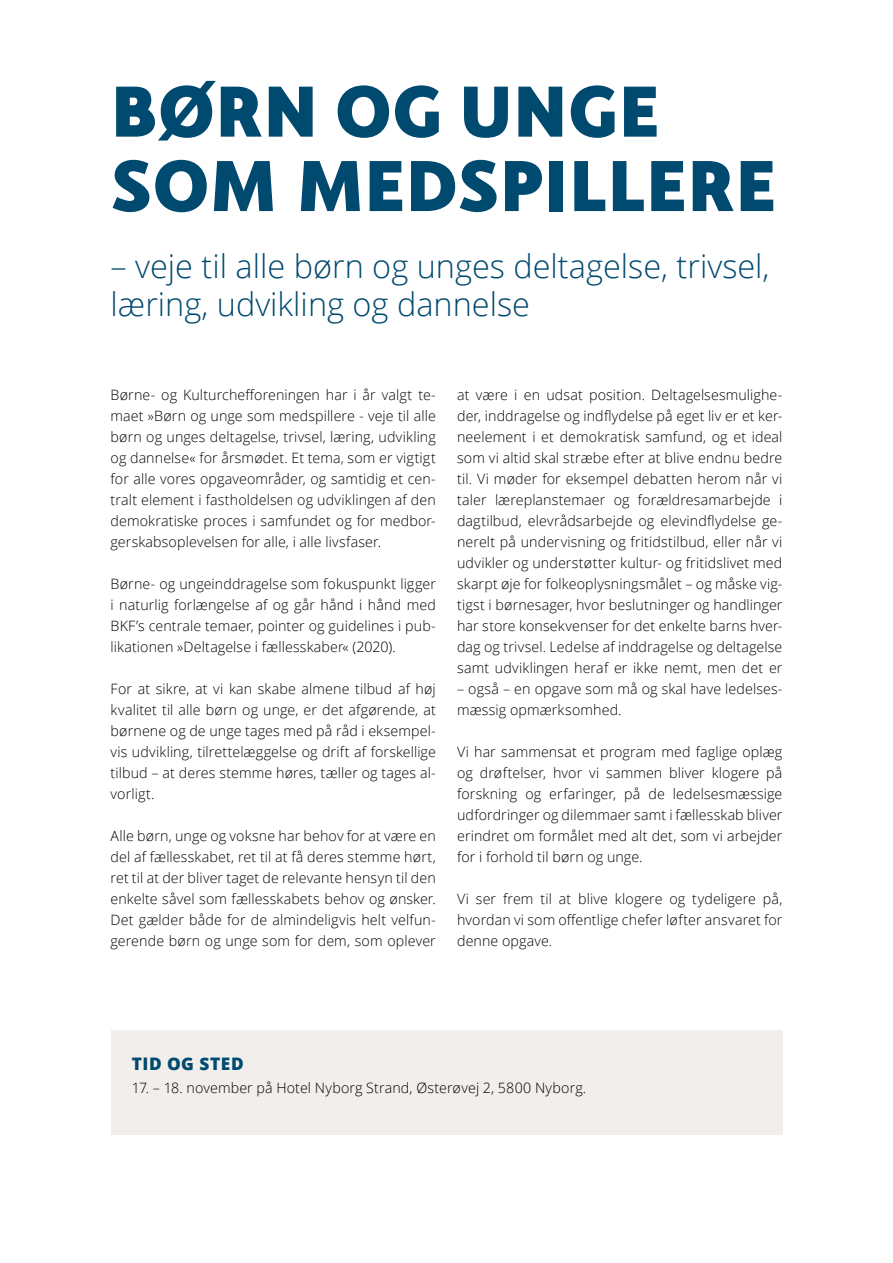
<style>
.page{position:relative;width:893px;height:1263px;background:#fff}
.page>*{position:absolute;margin:0;border:0;box-sizing:border-box;transform-origin:0 0}
.t1{font:900 81.15px/74.4px "Cinta";letter-spacing:.01em;color:#00496f}
.t2{font:300 32.4px/38px "Open Sans";color:#00496f}
.Tilmelding___Mellem{font:800 17.25px "Open Sans";letter-spacing:.03em;color:#00496f}
.Intro___Brød{font:300 14.25px/21px "Open Sans";letter-spacing:.01em;color:#000;text-align:justify}
.Tilmelding___Brød{font:300 14.25px "Open Sans";letter-spacing:.01em;color:#000}
</style>
<div class="page">
<div style="left:111px;top:1030px;width:671px;height:105px;background:#f1eeeb"></div>
<p class="t1" style="left:111px;top:76px;width:667px">BØRN OG UNGE<br>SOM MEDSPILLERE</p>
<p class="t2" style="left:111px;top:247px;width:661px">– veje til alle børn og unges deltagelse, trivsel, læring, udvikling og dannelse</p>
<p class="Intro___Brød" style="left:111px;top:384px;width:327px">Børne- og Kulturchefforeningen har i år valgt te&shy;maet »Børn og unge som medspillere - veje til alle børn og unges deltagelse, trivsel, læring, udvikling og dannelse« for årsmødet. Et tema, som er vigtigt for alle vores opgaveområder, og samtidig et cen&shy;tralt element i fastholdelsen og udviklingen af den demokratiske proces i samfundet og for medbor&shy;gerskabsoplevelsen for alle, i alle livsfaser.</p>
<p class="Intro___Brød" style="left:111px;top:573px;width:327px">Børne- og ungeinddragelse som fokuspunkt ligger i naturlig forlængelse af og går hånd i hånd med BKF’s centrale temaer, pointer og guidelines i pub&shy;likationen »Deltagelse i fællesskaber« (2020).</p>
<p class="Intro___Brød" style="left:111px;top:678px;width:327px">For at sikre, at vi kan skabe almene tilbud af høj kvalitet til alle børn og unge, er det afgørende, at børnene og de unge tages med på råd i eksempel&shy;vis udvikling, tilrettelæggelse og drift af forskellige tilbud – at deres stemme høres, tæller og tages al&shy;vorligt.</p>
<p class="Intro___Brød" style="left:111px;top:825px;width:327px">Alle børn, unge og voksne har behov for at være en del af fællesskabet, ret til at få deres stemme hørt, ret til at der bliver taget de relevante hensyn til den enkelte såvel som fællesskabets behov og ønsker.<br>Det gælder både for de almindeligvis helt velfun&shy;gerende børn og unge som for dem, som oplever</p>
<p class="Intro___Brød" style="left:457px;top:384px;width:327px">at være i en udsat position. Deltagelsesmulighe&shy;der, inddragelse og indflydelse på eget liv er et ker&shy;neelement i et demokratisk samfund, og et ideal som vi altid skal stræbe efter at blive endnu bedre til. Vi møder for eksempel debatten herom når vi taler læreplanstemaer og forældresamarbejde i dagtilbud, elevrådsarbejde og elevindflydelse ge&shy;nerelt på undervisning og fritidstilbud, eller når vi udvikler og understøtter kultur- og fritidslivet med skarpt øje for folkeoplysningsmålet – og måske vig&shy;tigst i børnesager, hvor beslutninger og handlinger har store konsekvenser for det enkelte barns hver&shy;dag og trivsel. Ledelse af inddragelse og deltagelse samt udviklingen heraf er ikke nemt, men det er</p>
<p class="Intro___Brød" style="left:457px;top:678px;width:327px">– også – en opgave som må og skal have ledelses&shy;mæssig opmærksomhed.</p>
<p class="Intro___Brød" style="left:457px;top:741px;width:327px">Vi har sammensat et program med faglige oplæg og drøftelser, hvor vi sammen bliver klogere på forskning og erfaringer, på de ledelsesmæssige udfordringer og dilemmaer samt i fællesskab bliver erindret om formålet med alt det, som vi arbejder for i forhold til børn og unge.</p>
<p class="Intro___Brød" style="left:457px;top:888px;width:327px">Vi ser frem til at blive klogere og tydeligere på, hvordan vi som offentlige chefer løfter ansvaret for denne opgave.</p>
<p class="Tilmelding___Mellem" style="left:132px;top:1050px;width:113px">TID OG STED</p>
<p class="Tilmelding___Brød" style="left:132px;top:1078px;width:456px">17. – 18. november på Hotel Nyborg Strand, Østerøvej 2, 5800 Nyborg.</p>
</div>
